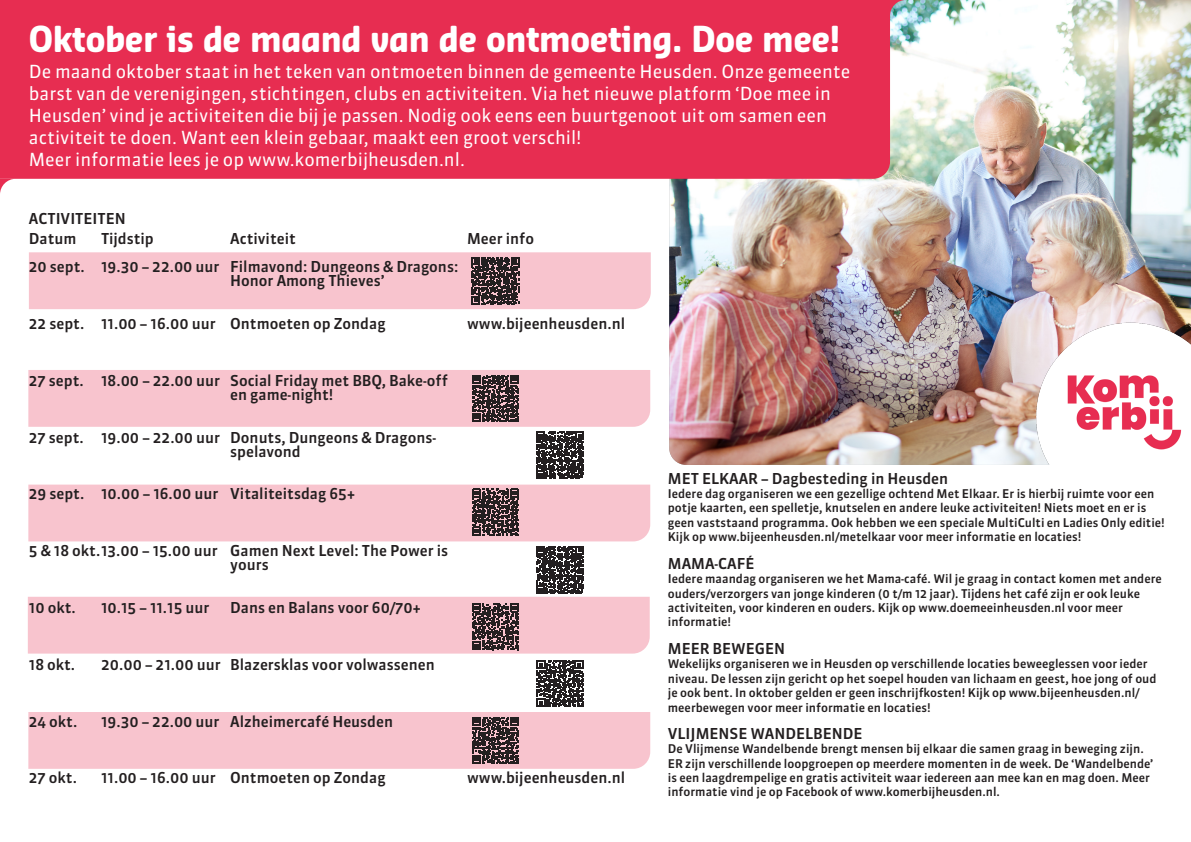
<style>
.page{position:relative;width:1191px;height:842px;background:#fff}
.page>*{position:absolute;margin:0;border:0;box-sizing:border-box;transform-origin:0 0}
.t1{font:700 35px "Sansa Con Soft Pro";color:#fff}
.t2{font:18px/22px "Sanuk OT";color:#fff}
.t3{font:500 15px/14.2px "Sanuk OT";color:#231f20}
.t4{font:500 12px/14.4px "Sanuk OT";color:#231f20}
</style>
<div class="page">
<img style="left:669px;top:0;width:522px;height:465px">
<div style="left:0;top:0;width:890px;height:179px;background:#e72d51"></div>
<svg style="left:0;top:179px;width:13px;height:14px"></svg>
<svg style="left:889px;top:0;width:16px;height:16px"></svg>
<svg style="left:29px;top:252px;width:622px;height:57px"></svg>
<svg style="left:28px;top:370px;width:622px;height:109px"></svg>
<svg style="left:28px;top:485px;width:622px;height:169px"></svg>
<svg style="left:28px;top:660px;width:622px;height:109px"></svg>
<img style="left:1032px;top:316px;width:159px;height:149px">
<p class="t1" style="left:29px;top:16px;width:812px">Oktober is de maand van de ontmoeting. Doe mee!</p>
<p class="t2" style="left:29px;top:60px;width:823px">De maand oktober staat in het teken van ontmoeten binnen de gemeente Heusden. Onze gemeente barst van de verenigingen, stichtingen, clubs en activiteiten. Via het nieuwe platform ‘Doe mee in<br>Heusden’ vind je activiteiten die bij je passen. Nodig ook eens een buurtgenoot uit om samen een</p>
<p class="t2" style="left:29px;top:126px;width:554px">activiteit te doen. Want een klein gebaar, maakt een groot verschil!</p>
<p class="t2" style="left:29px;top:148px;width:437px">Meer informatie lees je op www.komerbijheusden.nl.</p>
<p class="t3" style="left:29px;top:212px;width:98px">ACTIVITEITEN</p>
<p class="t3" style="left:29px;top:231px;width:49px">Datum</p>
<p class="t3" style="left:29px;top:260px;width:57px">20 sept.</p>
<p class="t3" style="left:101px;top:231px;width:54px">Tijdstip</p>
<p class="t3" style="left:101px;top:260px;width:120px">19.30 – 22.00 uur</p>
<p class="t3" style="left:29px;top:317px;width:57px">22 sept.</p>
<p class="t3" style="left:101px;top:317px;width:116px">11.00 – 16.00 uur</p>
<p class="t3" style="left:230px;top:231px;width:67px">Activiteit</p>
<p class="t3" style="left:230px;top:260px;width:230px">Filmavond: Dungeons &amp; Dragons:<br>Honor Among Thieves’</p>
<p class="t3" style="left:230px;top:317px;width:157px">Ontmoeten op Zondag</p>
<p class="t3" style="left:467px;top:231px;width:69px">Meer info</p>
<p class="t3" style="left:467px;top:317px;width:160px">www.bijeenheusden.nl</p>
<p class="t3" style="left:29px;top:373px;width:56px">27 sept.</p>
<p class="t3" style="left:29px;top:430px;width:56px">27 sept.</p>
<p class="t3" style="left:29px;top:487px;width:57px">29 sept.</p>
<p class="t3" style="left:101px;top:373px;width:120px">18.00 – 22.00 uur</p>
<p class="t3" style="left:101px;top:430px;width:120px">19.00 – 22.00 uur</p>
<p class="t3" style="left:101px;top:487px;width:119px">10.00 – 16.00 uur</p>
<p class="t3" style="left:230px;top:373px;width:219px">Social Friday met BBQ, Bake-off en game-night!</p>
<p class="t3" style="left:230px;top:430px;width:207px">Donuts, Dungeons &amp; Dragons-</p>
<p class="t3" style="left:230px;top:444px;width:72px">spelavond</p>
<p class="t3" style="left:230px;top:487px;width:126px">Vitaliteitsdag 65+</p>
<p class="t3" style="left:29px;top:544px;width:190px">5 &amp; 18 okt.13.00 – 15.00 uur</p>
<p class="t3" style="left:29px;top:601px;width:48px">10 okt.</p>
<p class="t3" style="left:101px;top:601px;width:110px">10.15 – 11.15 uur</p>
<p class="t3" style="left:230px;top:544px;width:219px">Gamen Next Level: The Power is yours</p>
<p class="t3" style="left:230px;top:601px;width:192px">Dans en Balans voor 60/70+</p>
<p class="t3" style="left:29px;top:657px;width:48px">18 okt.</p>
<p class="t3" style="left:101px;top:657px;width:121px">20.00 – 21.00 uur</p>
<p class="t3" style="left:230px;top:657px;width:206px">Blazersklas voor volwassenen</p>
<p class="t3" style="left:29px;top:714px;width:50px">24 okt.</p>
<p class="t3" style="left:29px;top:771px;width:50px">27 okt.</p>
<p class="t3" style="left:101px;top:714px;width:120px">19.30 – 22.00 uur</p>
<p class="t3" style="left:230px;top:714px;width:164px">Alzheimercafé Heusden</p>
<p class="t3" style="left:101px;top:771px;width:116px">11.00 – 16.00 uur</p>
<p class="t3" style="left:230px;top:771px;width:157px">Ontmoeten op Zondag</p>
<p class="t3" style="left:467px;top:771px;width:160px">www.bijeenheusden.nl</p>
<p class="t3" style="left:668px;top:471px;width:282px">MET ELKAAR – Dagbesteding in Heusden</p>
<p class="t4" style="left:668px;top:487px;width:498px">Iedere dag organiseren we een gezellige ochtend Met Elkaar. Er is hierbij ruimte voor een potje kaarten, een spelletje, knutselen en andere leuke activiteiten! Niets moet en er is geen vaststaand programma. Ook hebben we een speciale MultiCulti en Ladies Only editie!<br>Kijk op www.bijeenheusden.nl/metelkaar voor meer informatie en locaties!</p>
<p class="t3" style="left:668px;top:556px;width:88px">MAMA-CAFÉ</p>
<p class="t4" style="left:668px;top:572px;width:495px">Iedere maandag organiseren we het Mama-café. Wil je graag in contact komen met andere ouders/verzorgers van jonge kinderen (0 t/m 12 jaar). Tijdens het café zijn er ook leuke activiteiten, voor kinderen en ouders. Kijk op www.doemeeinheusden.nl voor meer</p>
<p class="t4" style="left:668px;top:615px;width:65px">informatie!</p>
<p class="t3" style="left:668px;top:642px;width:119px">MEER BEWEGEN</p>
<p class="t4" style="left:668px;top:657px;width:490px">Wekelijks organiseren we in Heusden op verschillende locaties beweeglessen voor ieder niveau. De lessen zijn gericht op het soepel houden van lichaam en geest, hoe jong of oud je ook bent. In oktober gelden er geen inschrijfkosten! Kijk op www.bijeenheusden.nl/ meerbewegen voor meer informatie en locaties!</p>
<p class="t3" style="left:668px;top:726px;width:196px">VLIJMENSE WANDELBENDE</p>
<p class="t4" style="left:668px;top:742px;width:486px">De Vlijmense Wandelbende brengt mensen bij elkaar die samen graag in beweging zijn.<br>ER zijn verschillende loopgroepen op meerdere momenten in de week. De ‘Wandelbende’ is een laagdrempelige en gratis activiteit waar iedereen aan mee kan en mag doen. Meer informatie vind je op Facebook of www.komerbijheusden.nl.</p>
</div>
